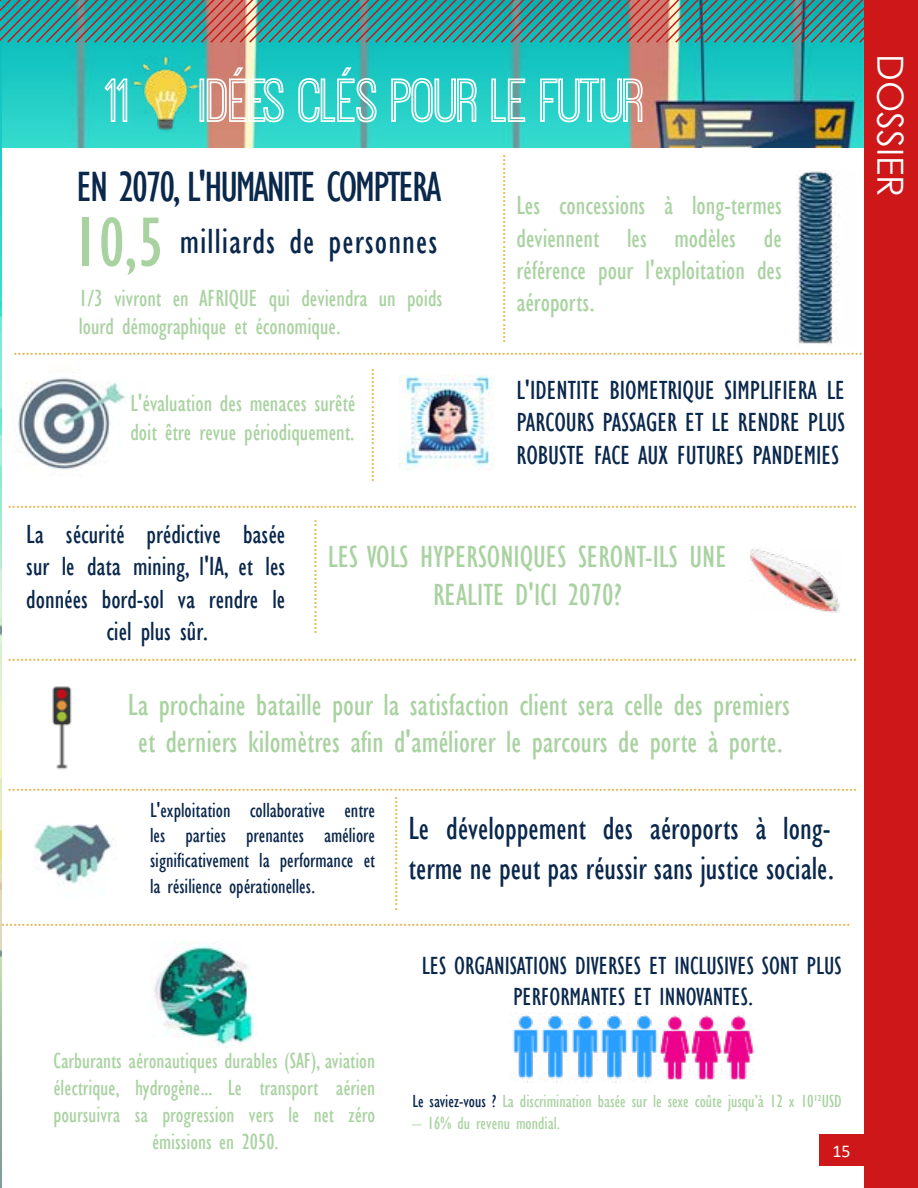
<style>
.page{position:relative;width:918px;height:1188px;background:#fff}
.page>*{position:absolute;margin:0;border:0;box-sizing:border-box;transform-origin:0 0}
.t1{font:64.5px "Ostrich Sans Inline";letter-spacing:-.03em;color:#fff}
.t2{font:condensed 43.5px "Gill Sans";letter-spacing:-.05em;color:#0a274c}
.t3{font:condensed 36px "Gill Sans";letter-spacing:.03em;color:#0a274c}
.t4{font:36px "Century Gothic";color:#fff}
.t5{font:condensed 33px/39.6px "Gill Sans";color:#0a274c}
.t6{font:condensed 31.5px/37.8px "Gill Sans";color:#a9d2a1;text-align:center}
.t7{font:condensed 27px/32.4px "Gill Sans";color:#0a274c;text-align:justify}
.t8{font:condensed 27px/32.4px "Gill Sans";color:#a9d2a1;text-align:justify}
.t9{font:condensed 25.5px/30.6px "Gill Sans";color:#0a274c;text-align:center}
.t10{font:condensed 24px/28.8px "Gill Sans";color:#a9d2a1}
.t11{font:condensed 22.5px/27px "Gill Sans";color:#a9d2a1;text-align:center}
.t12{font:condensed 21px/25.2px "Gill Sans";color:#0a274c;text-align:justify}
.t13{font:18px "Minion Pro";color:#e3b142}
.t14{font:condensed 18px "Gill Sans";color:#a9d2a1}
.t15{font:18px "Calibri";color:#fff}
.s1{font-size:72px;color:#a9d2a1}
.s2{color:#0a274c}
</style>
<div class="page">
<img style="left:1px;top:44px;width:863px;height:104px">
<img style="left:0;top:44px;width:1px;height:1144px">
<div style="left:819px;top:1134px;width:99px;height:32px;background:#cd1719"></div>
<svg style="left:0;top:0;width:864px;height:44px;background:#469190"></svg>
<div style="left:864px;top:0;width:54px;height:1188px;background:#cd1719"></div>
<img style="left:33px;top:824px;width:83px;height:61px">
<img style="left:52px;top:686px;width:20px;height:84px">
<img style="left:18px;top:377px;width:107px;height:93px">
<img style="left:130px;top:54px;width:69px;height:78px">
<img style="left:795px;top:171px;width:44px;height:173px">
<img style="left:399px;top:374px;width:95px;height:96px">
<img style="left:750px;top:549px;width:90px;height:64px">
<img style="left:151px;top:941px;width:104px;height:106px">
<img style="left:510px;top:1012px;width:148px;height:70px">
<img style="left:660px;top:1015px;width:93px;height:65px">
<h1 class="t1" style="left:105px;top:67px;width:543px">11 IDÉES CLÉS POUR LE FUTUR</h1>
<h2 class="t2" style="left:77px;top:161px;width:366px">EN 2070, L'HUMANITE COMPTERA</h2>
<h3 class="t3" style="left:72px;top:220px;width:366px"><span class="s1">10,5</span> milliards de personnes</h3>
<h3 class="t10" style="left:79px;top:284px;width:365px">1/3 vivront en AFRIQUE qui deviendra un poids lourd démographique et économique.</h3>
<p class="t13" style="left:521px;top:154px;width:190px;rotate:90deg">..............................................</p>
<h3 class="t8" style="left:517px;top:189px;width:267px">Les concessions à long-termes deviennent les modèles de référence pour l'exploitation des aéroports.</h3>
<p class="t13" style="left:863px;top:370px;width:851px;rotate:-180deg">...............................................................................................................................................................................................................</p>
<h3 class="t10" style="left:130px;top:389px;width:227px">L'évaluation des menaces surêté doit être revue périodiquement.</h3>
<p class="t13" style="left:390px;top:368px;width:116px;rotate:90deg">............................</p>
<h3 class="t7" style="left:517px;top:374px;width:330px">L'IDENTITE BIOMETRIQUE SIMPLIFIERA LE PARCOURS PASSAGER ET LE RENDRE PLUS ROBUSTE FACE AUX FUTURES PANDEMIES</h3>
<p class="t13" style="left:857px;top:524px;width:851px;rotate:-180deg">...............................................................................................................................................................................................................</p>
<h3 class="t6" style="left:328px;top:538px;width:401px">LES VOLS HYPERSONIQUES SERONT-ILS UNE<br>REALITE D'ICI 2070?</h3>
<p class="t13" style="left:333px;top:519px;width:116px;rotate:90deg">............................</p>
<h3 class="t7" style="left:26px;top:518px;width:261px;text-align:center">La sécurité prédictive basée sur le data mining, l'IA, et les données bord-sol va rendre le ciel plus sûr.</h3>
<p class="t13" style="left:857px;top:677px;width:851px;rotate:-180deg">...............................................................................................................................................................................................................</p>
<h3 class="t6" style="left:128px;top:686px;width:664px">La prochaine bataille pour la satisfaction client sera celle des premiers et derniers kilomètres afin d'améliorer le parcours de porte à porte.</h3>
<p class="t13" style="left:857px;top:807px;width:851px;rotate:-180deg">...............................................................................................................................................................................................................</p>
<p class="t12" style="left:150px;top:798px;width:227px">L'exploitation collaborative entre les parties prenantes améliore significativement la performance et la résilience opérationelles.</p>
<p class="t13" style="left:413px;top:796px;width:116px;rotate:90deg">............................</p>
<p class="t13" style="left:850px;top:942px;width:851px;rotate:-180deg">...............................................................................................................................................................................................................</p>
<h3 class="t5" style="left:409px;top:809px;width:427px">Le développement des aéroports à long&shy;terme ne peut pas réussir sans justice sociale.</h3>
<h3 class="t9" style="left:422px;top:951px;width:421px">LES ORGANISATIONS DIVERSES ET INCLUSIVES SONT PLUS<br>PERFORMANTES ET INNOVANTES.</h3>
<h3 class="t4" style="left:916px;top:54px;width:145px;rotate:90deg">DOSSIER</h3>
<p class="t11" style="left:54px;top:1047px;width:323px">Carburants aéronautiques durables (SAF), aviation électrique, hydrogène... Le transport aérien poursuivra sa progression vers le net zéro émissions en 2050.</p>
<p class="t14" style="left:412px;top:1091px;width:431px"><span class="s2">Le saviez-vous ?</span> La discrimination basée sur le sexe coûte jusqu’à 12 x 10¹²USD</p>
<p class="t14" style="left:412px;top:1112px;width:149px">– 16% du revenu mondial.</p>
<p class="t15" style="left:832px;top:1138px;width:20px">15</p>
</div>
